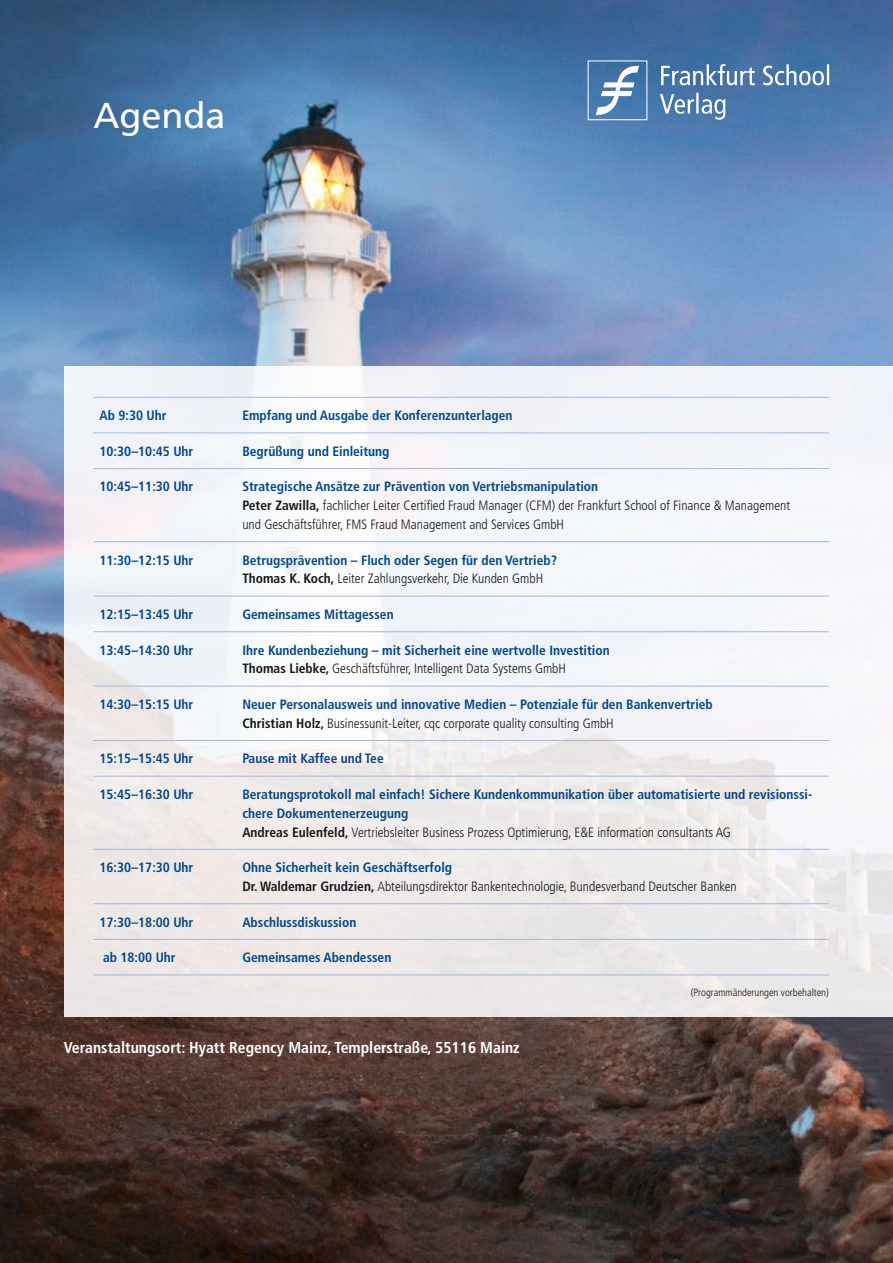
<style>
.page{position:relative;width:893px;height:1263px;background:#fff}
.page>*{position:absolute;margin:0;border:0;box-sizing:border-box;transform-origin:0 0}
.t1{font:36px "Frutiger LT";color:#fff}
.t2{font:700 condensed 15.75px "Frutiger LT";color:#fff}
.t3{font:700 condensed 13.5px/18.8px "Frutiger LT";color:#00488a}
.t4{font:300 condensed 13.5px/18.8px "Frutiger LT";color:#181716}
.t5{font:300 condensed 10.5px "Frutiger LT";color:#181716}
.s1{font-weight:700;color:#00488a}
.s2{font-weight:700}
.s3{color:#181716}
.s4{font-weight:300;color:#181716}
</style>
<div class="page">
<img style="left:0;top:0;width:893px;height:1263px">
<svg style="left:596px;top:65px;width:43px;height:51px"></svg>
<svg style="left:660px;top:93px;width:65px;height:27px"></svg>
<svg style="left:661px;top:64px;width:168px;height:21px"></svg>
<div style="left:64px;top:366px;width:829px;height:650px;background:linear-gradient(to bottom,#f5f9fe,#ede8e6)"></div>
<hr style="left:94px;top:397px;width:148px;height:1px;background:#a1b9dc">
<hr style="left:242px;top:397px;width:587px;height:1px;background:#a1b9dc">
<hr style="left:94px;top:432px;width:148px;height:1px;background:#a1b9dc">
<hr style="left:242px;top:432px;width:587px;height:1px;background:#a1b9dc">
<hr style="left:94px;top:468px;width:148px;height:1px;background:#a1b9dc">
<hr style="left:242px;top:468px;width:587px;height:1px;background:#a1b9dc">
<hr style="left:94px;top:541px;width:148px;height:1px;background:#a1b9dc">
<hr style="left:242px;top:541px;width:587px;height:1px;background:#a1b9dc">
<hr style="left:94px;top:596px;width:148px;height:1px;background:#a1b9dc">
<hr style="left:242px;top:596px;width:587px;height:1px;background:#a1b9dc">
<hr style="left:94px;top:631px;width:148px;height:1px;background:#a1b9dc">
<hr style="left:242px;top:631px;width:587px;height:1px;background:#a1b9dc">
<hr style="left:94px;top:686px;width:148px;height:1px;background:#a1b9dc">
<hr style="left:242px;top:686px;width:587px;height:1px;background:#a1b9dc">
<hr style="left:94px;top:740px;width:148px;height:1px;background:#a1b9dc">
<hr style="left:242px;top:740px;width:587px;height:1px;background:#a1b9dc">
<hr style="left:94px;top:776px;width:148px;height:1px;background:#a1b9dc">
<hr style="left:242px;top:776px;width:587px;height:1px;background:#a1b9dc">
<hr style="left:94px;top:849px;width:148px;height:1px;background:#a1b9dc">
<hr style="left:242px;top:849px;width:587px;height:1px;background:#a1b9dc">
<hr style="left:94px;top:903px;width:148px;height:1px;background:#a1b9dc">
<hr style="left:242px;top:903px;width:587px;height:1px;background:#a1b9dc">
<hr style="left:94px;top:939px;width:148px;height:1px;background:#a1b9dc">
<hr style="left:242px;top:939px;width:587px;height:1px;background:#a1b9dc">
<hr style="left:94px;top:974px;width:148px;height:1px;background:#a1b9dc">
<hr style="left:242px;top:974px;width:587px;height:1px;background:#a1b9dc">
<h1 class="t1" style="left:94px;top:94px;width:134px">Agenda</h1>
<p class="t3" style="left:100px;top:406px;width:69px">Ab 9:30 Uhr</p>
<p class="t3" style="left:242px;top:406px;width:272px">Empfang und Ausgabe der Konferenzunterlagen</p>
<p class="t3" style="left:100px;top:442px;width:95px">10:30–10:45 Uhr</p>
<p class="t3" style="left:242px;top:442px;width:149px">Begrüßung und Einleitung</p>
<p class="t3" style="left:100px;top:477px;width:95px">10:45–11:30 Uhr</p>
<p class="t4" style="left:242px;top:478px;width:549px"><span class="s1">Strategische Ansätze zur Prävention von Vertriebsmanipulation<br></span><span class="s2">Peter Zawilla,</span> fachlicher Leiter Certified Fraud Manager (CFM) der Frankfurt School of Finance &amp; Management und Geschäftsführer, FMS Fraud Management and Services GmbH</p>
<p class="t3" style="left:100px;top:550px;width:95px">11:30–12:15 Uhr</p>
<p class="t3" style="left:242px;top:550px;width:316px">Betrugsprävention – Fluch oder Segen für den Vertrieb?<br><span class="s3">Thomas K. Koch,</span> <span class="s4">Leiter Zahlungsverkehr, Die Kunden GmbH</span></p>
<p class="t3" style="left:100px;top:605px;width:95px">12:15–13:45 Uhr</p>
<p class="t3" style="left:242px;top:605px;width:153px">Gemeinsames Mittagessen</p>
<p class="t3" style="left:100px;top:641px;width:95px">13:45–14:30 Uhr</p>
<p class="t3" style="left:242px;top:641px;width:369px">Ihre Kundenbeziehung – mit Sicherheit eine wertvolle Investition<br><span class="s3">Thomas Liebke,</span> <span class="s4">Geschäftsführer, Intelligent Data Systems GmbH</span></p>
<p class="t3" style="left:100px;top:695px;width:95px">14:30–15:15 Uhr</p>
<p class="t3" style="left:242px;top:695px;width:472px">Neuer Personalausweis und innovative Medien – Potenziale für den Bankenvertrieb<br><span class="s3">Christian Holz,</span> <span class="s4">Businessunit-Leiter, cqc corporate quality consulting GmbH</span></p>
<p class="t3" style="left:100px;top:749px;width:95px">15:15–15:45 Uhr</p>
<p class="t3" style="left:242px;top:749px;width:143px">Pause mit Kaffee und Tee</p>
<p class="t3" style="left:100px;top:785px;width:95px">15:45–16:30 Uhr</p>
<p class="t3" style="left:242px;top:785px;width:571px">Beratungsprotokoll mal einfach! Sichere Kundenkommunikation über automatisierte und revisionssi&shy;chere Dokumentenerzeugung<br><span class="s3">Andreas Eulenfeld,</span> <span class="s4">Vertriebsleiter Business Prozess Optimierung, E&amp;E information consultants AG</span></p>
<p class="t3" style="left:100px;top:858px;width:95px">16:30–17:30 Uhr</p>
<p class="t4" style="left:242px;top:858px;width:496px"><span class="s1">Ohne Sicherheit kein Geschäftserfolg<br></span><span class="s2">Dr. Waldemar Grudzien,</span> Abteilungsdirektor Bankentechnologie, Bundesverband Deutscher Banken</p>
<p class="t3" style="left:100px;top:912px;width:95px">17:30–18:00 Uhr</p>
<p class="t3" style="left:242px;top:912px;width:116px">Abschlussdiskussion</p>
<p class="t3" style="left:103px;top:948px;width:74px">ab 18:00 Uhr</p>
<p class="t3" style="left:242px;top:948px;width:151px">Gemeinsames Abendessen</p>
<p class="t5" style="left:691px;top:986px;width:140px">(Programmänderungen vorbehalten)</p>
<p class="t2" style="left:64px;top:1038px;width:457px">Veranstaltungsort: Hyatt Regency Mainz, Templerstraße, 55116 Mainz</p>
</div>
